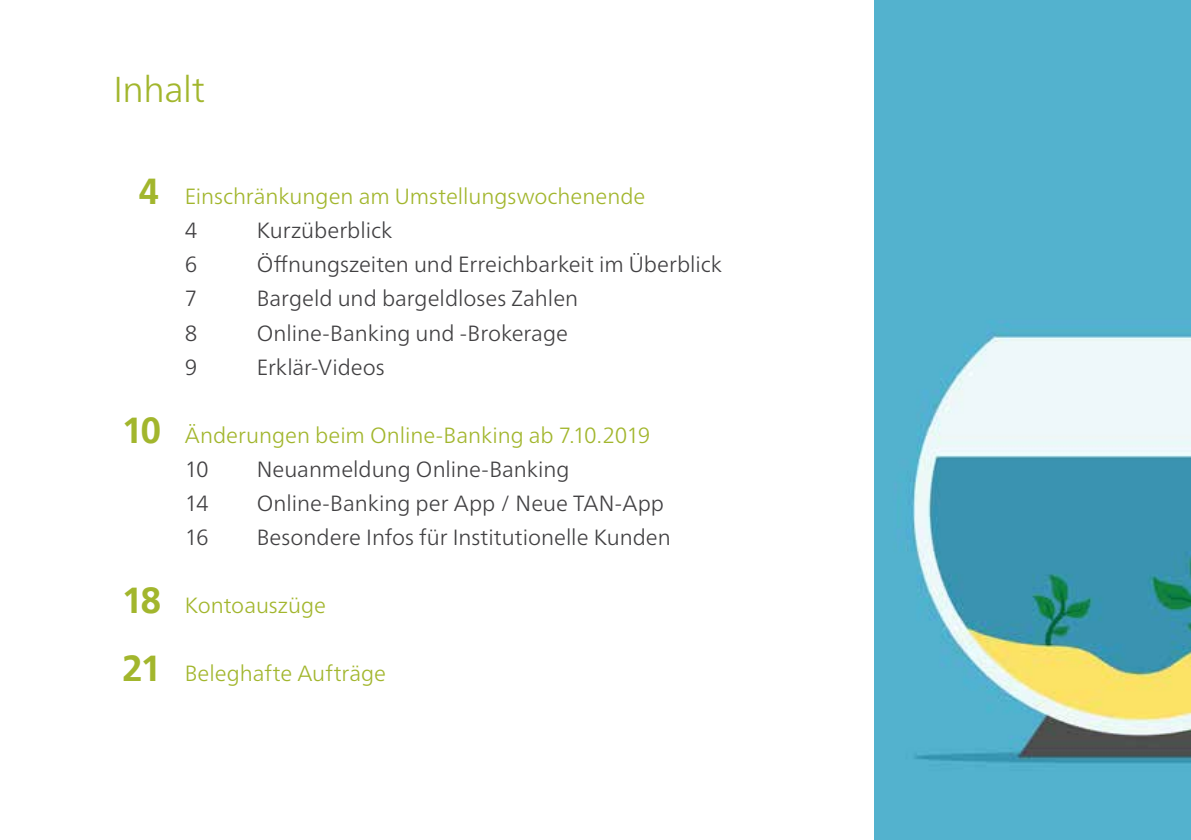
<style>
.page{position:relative;width:1191px;height:840px;background:#fff}
.page>*{position:absolute;margin:0;border:0;box-sizing:border-box;transform-origin:0 0}
.t1{font:300 36px "Frutiger Neue LT Pro";letter-spacing:-.01em;color:#a2b62d}
.t2{font:300 22px "Frutiger Neue LT Pro";color:#414042}
.t3{font:300 22px/34px "Frutiger Neue LT Pro";color:#a2b62d}
.s1{font-family:"Frutiger VR";font-weight:700;font-size:36px}
.s2{color:#414042}
</style>
<div class="page">
<img style="left:874px;top:0;width:317px;height:839px">
<h1 class="t1" style="left:113px;top:67px;width:93px">Inhalt</h1>
<p class="t3" style="left:185px;top:179px;width:462px;text-indent:-46px"><span class="s1">4</span> Einschränkungen am Umstellungswochenende<br><span class="s2">4</span></p>
<p class="t2" style="left:257px;top:217px;width:137px">Kurzüberblick</p>
<p class="t2" style="left:185px;top:251px;width:14px">6</p>
<p class="t2" style="left:257px;top:251px;width:467px">Öffnungszeiten und Erreichbarkeit im Überblick</p>
<p class="t2" style="left:185px;top:285px;width:14px">7</p>
<p class="t2" style="left:257px;top:285px;width:323px">Bargeld und bargeldloses Zahlen</p>
<p class="t2" style="left:185px;top:319px;width:14px">8</p>
<p class="t2" style="left:257px;top:319px;width:313px">Online-Banking und -Brokerage</p>
<p class="t2" style="left:185px;top:353px;width:14px">9</p>
<p class="t2" style="left:257px;top:353px;width:129px">Erklär-Videos</p>
<p class="t3" style="left:185px;top:417px;width:467px;text-indent:-62px"><span class="s1">10</span> Änderungen beim Online-Banking ab 7.10.2019<br><span class="s2">10</span></p>
<p class="t2" style="left:257px;top:455px;width:314px">Neuanmeldung Online-Banking</p>
<p class="t2" style="left:185px;top:489px;width:25px">14</p>
<p class="t2" style="left:257px;top:489px;width:409px">Online-Banking per App / Neue TAN-App</p>
<p class="t2" style="left:185px;top:523px;width:26px">16</p>
<p class="t2" style="left:257px;top:523px;width:415px">Besondere Infos für Institutionelle Kunden</p>
<p class="t3" style="left:122px;top:587px;width:205px"><span class="s1">18</span> Kontoauszüge</p>
<p class="t3" style="left:122px;top:655px;width:265px"><span class="s1">21</span> Beleghafte Aufträge</p>
</div>
